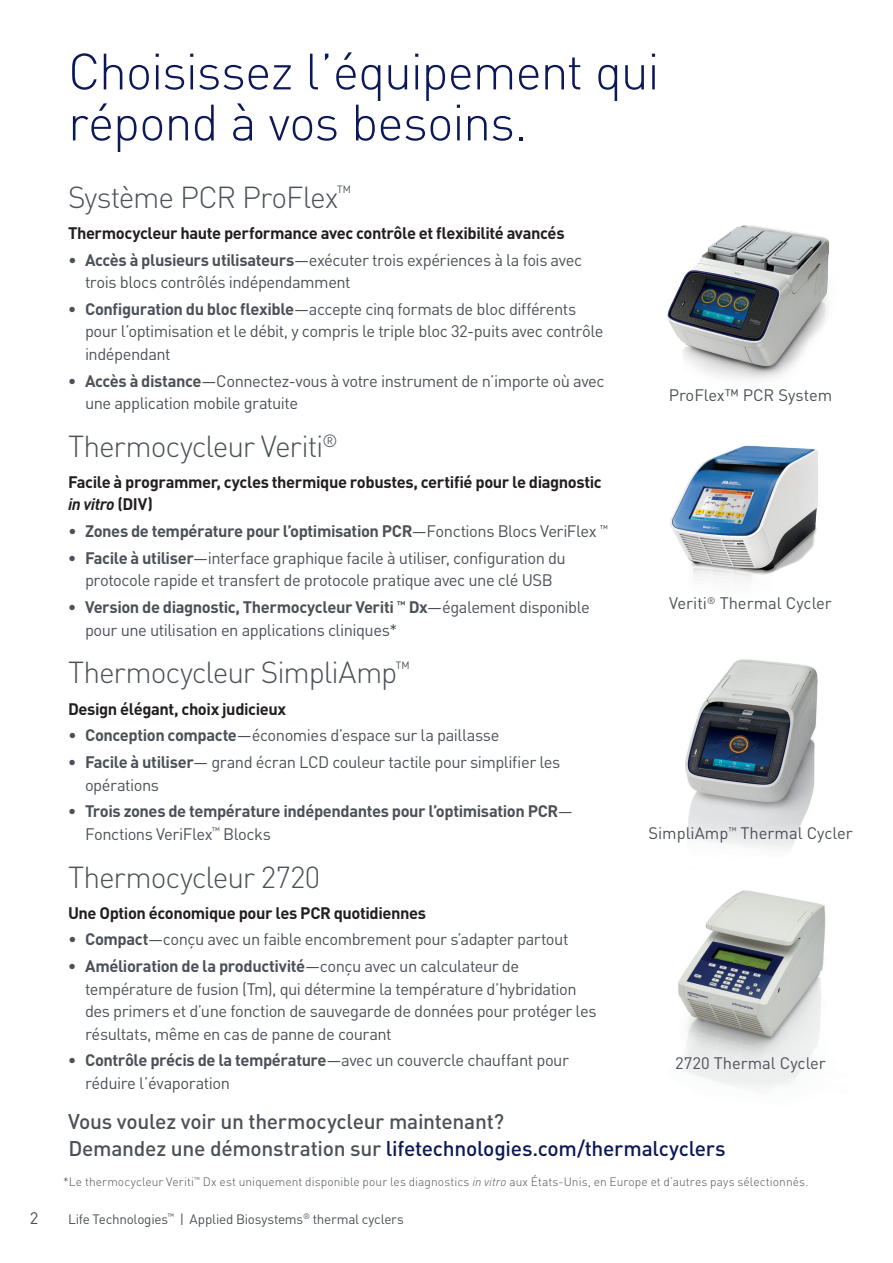
<style>
.page{position:relative;width:893px;height:1263px;background:#fff}
.page>*{position:absolute;margin:0;border:0;box-sizing:border-box;transform-origin:0 0}
.INV-Headline_44pt{font:300 50.25px/51px "DIN Pro";letter-spacing:-.025em;color:#0d1858}
.Body_Copy{font:300 30px "DIN Pro";letter-spacing:-.035em;color:#4c5159}
.Call_to_Action_Brand{font:500 21px "DIN Pro";letter-spacing:-.015em;color:#0d1858}
.Call_to_Action_Brand-2{font:500 21px "DIN Pro";letter-spacing:-.015em;color:#4c5159}
.Body_Copy-2{font:16.5px/22.5px "DIN Pro";letter-spacing:-.03em;color:#4c5159}
.Body_Copy-3{font:700 16.5px/22.5px "DIN Pro";letter-spacing:-.025em;color:#231f20}
.Body_Copy-4{font:700 16.5px/22.5px "DIN Pro";letter-spacing:-.025em;color:#4c5159}
.Body_Copy-5{font:16.5px "DIN Pro";color:#4c5159}
.Body_Copy-6{font:13.5px "DIN Pro";letter-spacing:-.02em;color:#4c5159}
.Call_to_Action_Brand-3{font:300 12px "DIN Pro";letter-spacing:.005em;color:#4c5159}
.s1{font-weight:700}
.s2{font-style:italic}
.s3{font-weight:400}
.s4{color:#4c5159}
</style>
<div class="page">
<img style="left:678px;top:890px;width:148px;height:198px">
<img style="left:685px;top:659px;width:133px;height:191px">
<img style="left:667px;top:225px;width:163px;height:155px">
<img style="left:670px;top:445px;width:148px;height:136px">
<p class="Body_Copy-2" style="left:30px;top:1206px;width:10px">2</p>
<p class="INV-Headline_44pt" style="left:68px;top:44px;width:593px">Choisissez l’équipement qui répond à vos besoins.</p>
<p class="Body_Copy" style="left:68px;top:177px;width:284px">Système PCR ProFlex<sup>™</sup></p>
<p class="Body_Copy-3" style="left:68px;top:221px;width:498px">Thermocycleur haute performance avec contrôle et flexibilité avancés</p>
<p class="Body_Copy-2" style="left:85px;top:248px;width:499px;text-indent:-17px">• <span class="s1">Accès à plusieurs utilisateurs</span>—exécuter trois expériences à la fois avec trois blocs contrôlés indépendamment</p>
<p class="Body_Copy-2" style="left:85px;top:297px;width:520px;text-indent:-17px"><span class="s1">• Configuration du bloc flexible</span>—accepte cinq formats de bloc différents pour l’optimisation et le débit, y compris le triple bloc 32-puits avec contrôle indépendant</p>
<p class="Body_Copy-2" style="left:85px;top:369px;width:521px;text-indent:-17px"><span class="s1">• Accès à distance</span>—Connectez-vous à votre instrument de n’importe où avec une application mobile gratuite</p>
<p class="Body_Copy" style="left:68px;top:426px;width:271px">Thermocycleur Veriti<sup>®</sup></p>
<p class="Body_Copy-3" style="left:68px;top:470px;width:535px">Facile à programmer, cycles thermique robustes, certifié pour le diagnostic <span class="s2">in vitro</span> (DIV)</p>
<p class="Body_Copy-4" style="left:68px;top:519px;width:541px"><span class="s3">•</span> Zones de température pour l’optimisation PCR<span class="s3">—Fonctions Blocs VeriFlex</span> <sup>™</sup></p>
<p class="Body_Copy-2" style="left:68px;top:546px;width:499px;text-align:center"><span class="s1">• Facile à utiliser</span>—interface graphique facile à utiliser, configuration du protocole rapide et transfert de protocole pratique avec une clé USB</p>
<p class="Body_Copy-2" style="left:85px;top:595px;width:506px;text-indent:-17px"><span class="s1">• Version de diagnostic, Thermocycleur Veriti</span> <sup>™</sup> <span class="s1">Dx</span>—également disponible pour une utilisation en applications cliniques*</p>
<p class="Body_Copy" style="left:68px;top:652px;width:343px">Thermocycleur SimpliAmp<sup>™</sup></p>
<p class="Body_Copy-3" style="left:68px;top:697px;width:220px">Design élégant, choix judicieux</p>
<p class="Body_Copy-2" style="left:68px;top:723px;width:433px">• <span class="s1">Conception compacte</span>—économies d’espace sur la paillasse</p>
<p class="Body_Copy-2" style="left:85px;top:750px;width:477px;text-indent:-17px"><span class="s1">• Facile à utiliser</span>— grand écran LCD couleur tactile pour simplifier les opérations</p>
<p class="Body_Copy-4" style="left:85px;top:799px;width:489px;text-indent:-17px">• Trois zones de température indépendantes pour l’optimisation PCR<span class="s3">—<br>Fonctions VeriFlex</span><sup>™</sup> <span class="s3">Blocks</span></p>
<p class="Body_Copy" style="left:68px;top:856px;width:254px">Thermocycleur 2720</p>
<p class="Body_Copy-3" style="left:68px;top:901px;width:360px">Une Option économique pour les PCR quotidiennes</p>
<p class="Body_Copy-2" style="left:68px;top:927px;width:502px">• <span class="s1">Compact</span>—conçu avec un faible encombrement pour s’adapter partout</p>
<p class="Body_Copy-2" style="left:85px;top:954px;width:513px;text-indent:-17px"><span class="s1">• Amélioration de la productivité</span>—conçu avec un calculateur de température de fusion (Tm), qui détermine la température d’hybridation des primers et d’une fonction de sauvegarde de données pour protéger les résultats, même en cas de panne de courant</p>
<p class="Body_Copy-2" style="left:85px;top:1048px;width:485px;text-indent:-17px"><span class="s1">• Contrôle précis de la température</span>—avec un couvercle chauffant pour réduire l’évaporation</p>
<p class="Body_Copy-5" style="left:669px;top:383px;width:165px">ProFlex™ PCR System</p>
<p class="Body_Copy-5" style="left:669px;top:592px;width:164px">Veriti<sup>®</sup> Thermal Cycler</p>
<p class="Body_Copy-5" style="left:648px;top:822px;width:206px">SimpliAmp<sup>™</sup> Thermal Cycler</p>
<p class="Body_Copy-5" style="left:675px;top:1052px;width:152px">2720 Thermal Cycler</p>
<p class="Call_to_Action_Brand-2" style="left:68px;top:1107px;width:438px">Vous voulez voir un thermocycleur maintenant?</p>
<p class="Call_to_Action_Brand" style="left:68px;top:1134px;width:659px"><span class="s4">Demandez une démonstration sur</span> lifetechnologies.com/thermalcyclers</p>
<p class="Call_to_Action_Brand-3" style="left:63px;top:1174px;width:747px">*Le thermocycleur Veriti<sup>™</sup> Dx est uniquement disponible pour les diagnostics <span class="s2">in vitro</span> aux États-Unis, en Europe et d’autres pays sélectionnés.</p>
<p class="Body_Copy-6" style="left:68px;top:1209px;width:337px">Life Technologies<sup>™</sup> | Applied Biosystems<sup>®</sup> thermal cyclers</p>
</div>
